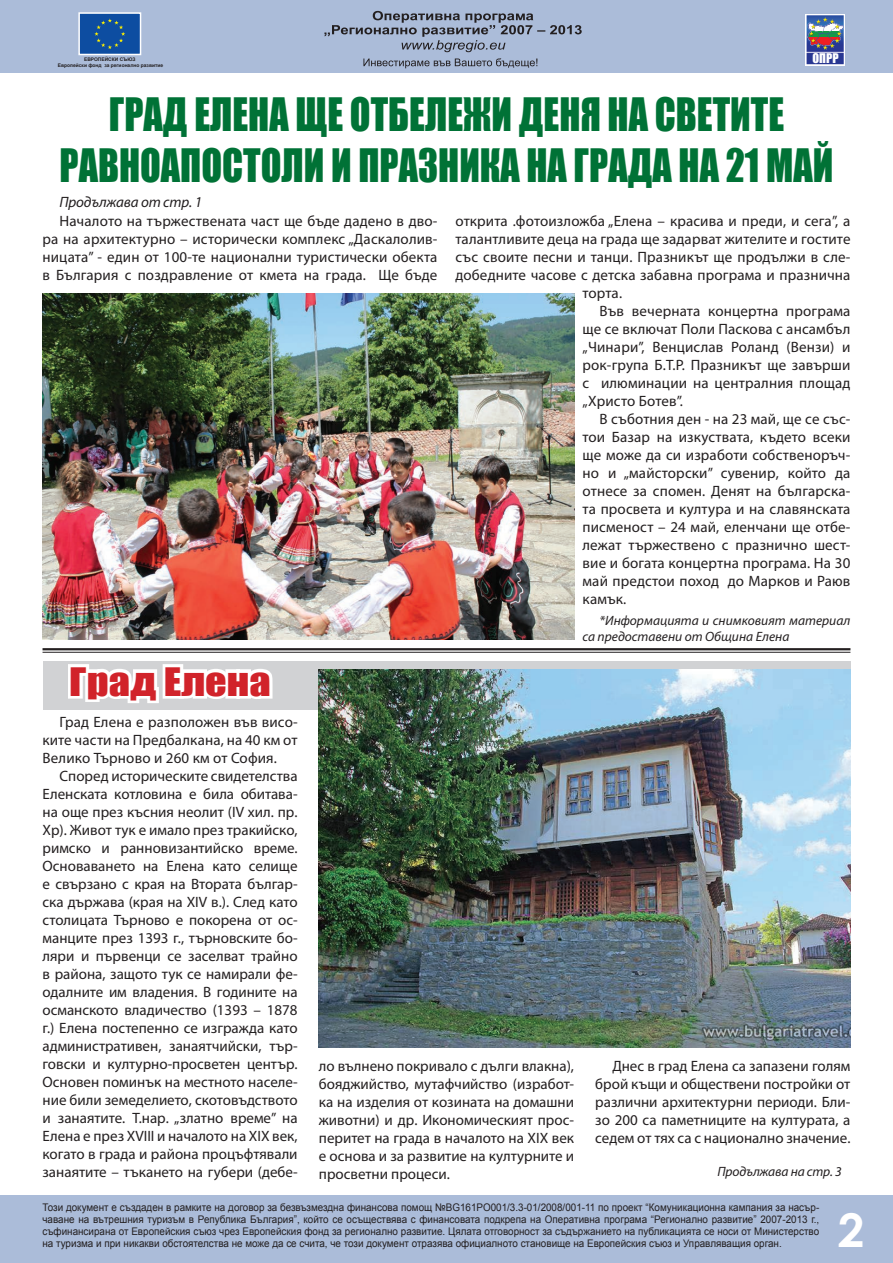
<style>
.page{position:relative;width:893px;height:1263px;background:#fff}
.page>*{position:absolute;margin:0;border:0;box-sizing:border-box;transform-origin:0 0}
.t1{font:700 46.5px "Century Gothic";color:#fff}
.t2{font:42.3px/50.7px "Impact";color:#007236;text-align:center;scale:.9 1}
.t3{font:36px "Impact";color:#d1232a;scale:1.18 1}
.t4{font:15px/18px "Myriad Pro";letter-spacing:.01em;color:#231f20;text-align:justify}
.t5{font:italic 15px "Myriad Pro";letter-spacing:-.01em;color:#231f20}
.t6{font:italic 13.5px/16.2px "Myriad Pro";color:#231f20}
.t7{font:12.45px "Impact";color:#fff}
.t8{font:10.5px/12px "Arial";color:#231f20;text-align:justify;scale:.94 1}
.t9{font:700 4.95px/5.8px "Arial";color:#231f20;text-align:center}
</style>
<div class="page">
<div style="left:0;top:0;width:893px;height:73px;background:#abbcd9"></div>
<svg style="left:363px;top:58px;width:174px;height:10px"></svg>
<svg style="left:324px;top:11px;width:258px;height:41px"></svg>
<svg style="left:78px;top:12px;width:64px;height:44px;background:#3368a9"></svg>
<div style="left:805px;top:14px;width:40px;height:52px;background:linear-gradient(to right,#ced2e6,#d2d5e8)"></div>
<img style="left:807px;top:15px;width:37px;height:49px">
<svg style="left:807px;top:17px;width:37px;height:33px"></svg>
<div style="left:0;top:1196px;width:893px;height:67px;background:#abbcd9"></div>
<hr style="left:43px;top:648px;width:807px;height:2px;background:#231f20">
<hr style="left:43px;top:652px;width:807px;height:1px;background:#231f20">
<img style="left:43px;top:293px;width:531px;height:347px">
<div style="left:43px;top:661px;width:807px;height:49px;background:#d1d2d4"></div>
<svg style="left:68px;top:664px;width:205px;height:39px"></svg>
<img style="left:319px;top:670px;width:531px;height:378px">
<p class="t9" style="left:58px;top:57px;width:107px">ЕВРОПЕЙСКИ СЪЮЗ<br>Европейски фонд за регионално развитие</p>
<p class="t7" style="left:812px;top:49px;width:28px">ОПРР</p>
<h2 class="t2" style="left:60px;top:88px;width:861px">ГРАД ЕЛЕНА ЩЕ ОТБЕЛЕЖИ ДЕНЯ НА СВЕТИТЕ<br>РАВНОАПОСТОЛИ И ПРАЗНИКА НА ГРАДА НА 21 МАЙ</h2>
<p class="t5" style="left:60px;top:193px;width:144px">Продължава от стр. 1</p>
<p class="t4" style="left:43px;top:212px;width:396px;text-indent:17px">Началото на тържествената част ще бъде дадено в дво&shy;ра на архитектурно – исторически комплекс „Даскалолив&shy;ницата” - един от 100-те национални туристически обекта в България с поздравление от кмета на града. Ще бъде</p>
<p class="t4" style="left:455px;top:212px;width:396px">открита .фотоизложба „Елена – красива и преди, и сега”, а</p>
<p class="t4" style="left:455px;top:230px;width:396px">талантливите деца на града ще задарват жителите и гостите</p>
<p class="t4" style="left:455px;top:248px;width:396px">със своите песни и танци. Празникът ще продължи в сле-</p>
<p class="t4" style="left:455px;top:266px;width:396px">добедните часове с детска забавна програма и празнична</p>
<p class="t4" style="left:583px;top:284px;width:41px">торта.</p>
<p class="t4" style="left:600px;top:302px;width:252px">Във вечерната концертна програма</p>
<p class="t4" style="left:583px;top:320px;width:269px">ще се включат Поли Паскова с ансамбъл</p>
<p class="t4" style="left:583px;top:338px;width:269px">„Чинари”, Венцислав Роланд (Вензи) и</p>
<p class="t4" style="left:583px;top:356px;width:269px">рок-група Б.Т.Р. Празникът ще завърши</p>
<p class="t4" style="left:583px;top:374px;width:269px">с илюминации на централния площад</p>
<p class="t4" style="left:583px;top:392px;width:102px">„Христо Ботев”.</p>
<p class="t4" style="left:600px;top:410px;width:252px">В съботния ден - на 23 май, ще се със-</p>
<p class="t4" style="left:583px;top:428px;width:269px">тои Базар на изкуствата, където всеки</p>
<p class="t4" style="left:583px;top:446px;width:269px">ще може да си изработи собственоръч-</p>
<p class="t4" style="left:583px;top:464px;width:269px">но и „майсторски” сувенир, който да</p>
<p class="t4" style="left:583px;top:482px;width:269px">отнесе за спомен. Денят на българска-</p>
<p class="t4" style="left:583px;top:500px;width:269px">та просвета и култура и на славянската</p>
<p class="t4" style="left:583px;top:518px;width:269px">писменост – 24 май, еленчани ще отбе-</p>
<p class="t4" style="left:583px;top:536px;width:269px">лежат тържествено с празнично шест-</p>
<p class="t4" style="left:583px;top:554px;width:269px">вие и богата концертна програма. На 30</p>
<p class="t4" style="left:583px;top:572px;width:269px">май предстои поход до Марков и Раюв</p>
<p class="t4" style="left:583px;top:590px;width:45px">камък.</p>
<p class="t6" style="left:583px;top:612px;width:269px;text-indent:17px">*Информацията и снимковият материал са предоставени от Община Елена</p>
<h3 class="t3" style="left:69px;top:653px;width:172px">Град Елена</h3>
<p class="t4" style="left:43px;top:713px;width:257px;text-indent:17px">Град Eлена е разположен във висо&shy;ките части на Предбалкана, на 40 км от Велико Търново и 260 км от София.</p>
<p class="t4" style="left:43px;top:767px;width:257px;text-indent:17px">Според историческите свидетелства Еленската котловина е била обитава&shy;на още през късния неолит (IV хил. пр.<br>Хр). Живот тук е имало през тракийско, римско и ранновизантийско време.<br>Основаването на Елена като селище е свързано с края на Втората българ&shy;ска държава (края на XIV в.). След като столицата Търново е покорена от ос&shy;манците през 1393 г., търновските бо&shy;ляри и първенци се заселват трайно в района, защото тук се намирали фе&shy;одалните им владения. В годините на османското владичество (1393 – 1878 г.) Елена постепенно се изгражда като административен, занаятчийски, тър&shy;говски и културно-просветен център.<br>Основен поминък на местното населе&shy;ние били земеделието, скотовъдството и занаятите. Т.нар. „златно време” на Елена е през ХVІІІ и началото на ХІХ век, когато в града и района процъфтявали занаятите – тъкането на губери (дебе-</p>
<p class="t4" style="left:319px;top:1057px;width:257px">ло вълнено покривало с дълги влакна), бояджийство, мутафчийство (изработ&shy;ка на изделия от козината на домашни животни) и др. Икономическият прос&shy;перитет на града в началото на ХІХ век е основа и за развитие на културните и просветни процеси.</p>
<p class="t4" style="left:595px;top:1057px;width:257px;text-indent:17px">Днес в град Елена са запазени голям брой къщи и обществени постройки от различни архитектурни периоди. Бли&shy;зо 200 са паметниците на културата, а седем от тях са с национално значение.</p>
<p class="t6" style="left:717px;top:1163px;width:126px">Продължава на стр. 3</p>
<p class="t8" style="left:43px;top:1202px;width:828px">Този документ е създаден в рамките на договор за безвъзмездна финансова помощ №BG161PO001/3.3-01/2008/001-11 по проект “Комуникационна кампания за насър&shy;чаване на вътрешния туризъм в Република България”, който се осъществява с финансовата подкрепа на Оперативна програма “Регионално развитие” 2007-2013 г., съфинансирана от Европейския съюз чрез Европейския фонд за регионално развитие. Цялата отговорност за съдържанието на публикацията се носи от Министерство на туризма и при никакви обстоятелства не може да се счита, че този документ отразява официалното становище на Европейския съюз и Управляващия орган.</p>
<h1 class="t1" style="left:838px;top:1195px;width:28px">2</h1>
</div>
